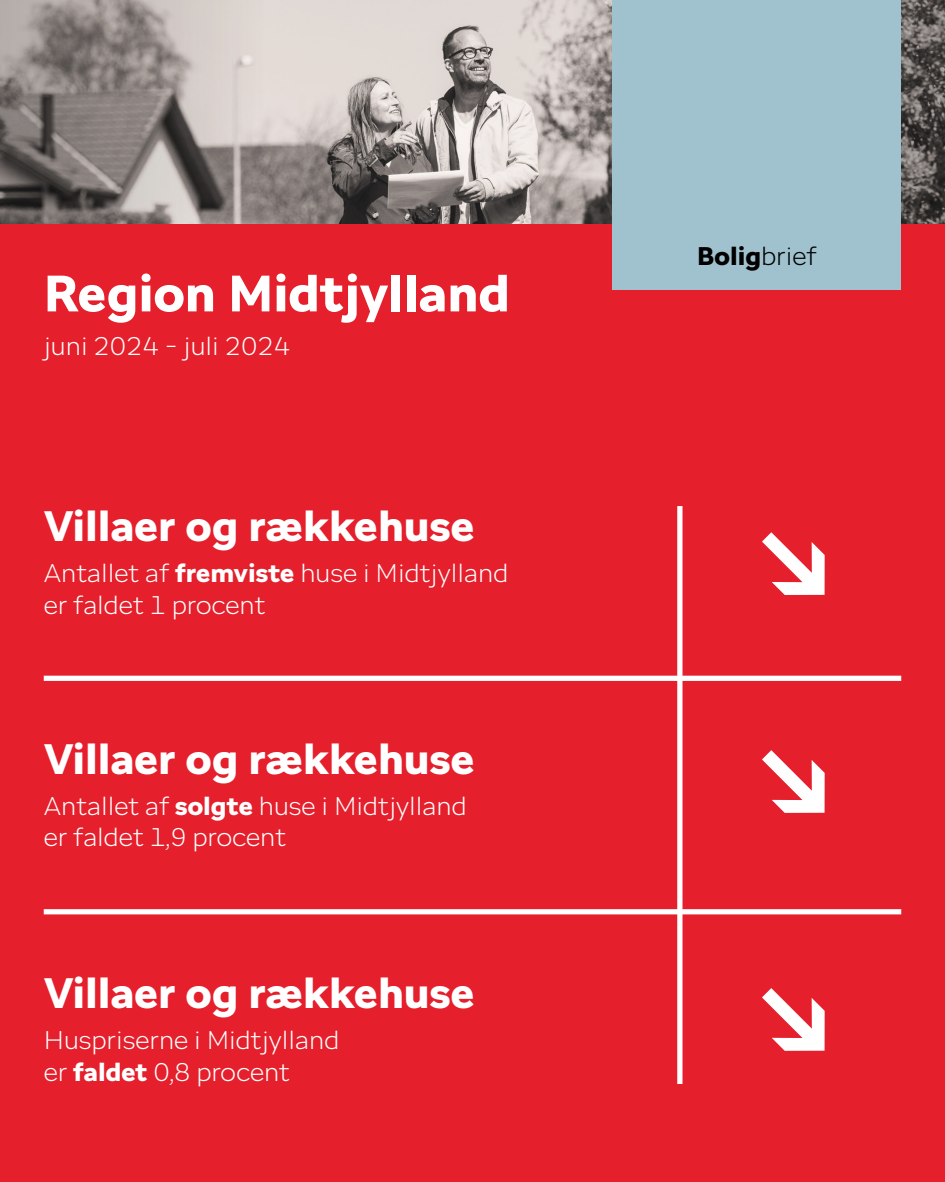
<style>
.page{position:relative;width:945px;height:1182px;background:#fff}
.page>*{position:absolute;margin:0;border:0;box-sizing:border-box;transform-origin:0 0}
.t1{font:900 52.5px "Home";color:#fff}
.t2{font:900 43.75px "Home";color:#fff}
.t3{font:300 26.25px/31.5px "Home";color:#fff}
.t4{font:900 26.25px "Home";color:#000}
.s1{font-weight:900}
.s2{font-weight:300}
</style>
<div class="page">
<div style="left:0;top:0;width:945px;height:1181px;background:#e51f2b"></div>
<img style="left:264px;top:0;width:300px;height:223px">
<svg style="left:564px;top:0;width:381px;height:223px;background:#817b78"></svg>
<svg style="left:0;top:0;width:264px;height:223px;background:#958e8a"></svg>
<div style="left:612px;top:0;width:289px;height:289px;background:#a0c1ce"></div>
<div style="left:44px;top:675px;width:857px;height:5px;background:#fff"></div>
<div style="left:677px;top:506px;width:5px;height:577px;background:#fff"></div>
<div style="left:44px;top:909px;width:857px;height:5px;background:#fff"></div>
<h1 class="t1" style="left:44px;top:260px;width:468px">Region Midtjylland</h1>
<p class="t3" style="left:44px;top:330px;width:248px">juni 2024 - juli 2024</p>
<h2 class="t2" style="left:44px;top:498px;width:432px">Villaer og rækkehuse</h2>
<p class="t3" style="left:44px;top:556px;width:466px">Antallet af <span class="s1">fremviste</span> huse i Midtjylland er faldet 1 procent</p>
<h2 class="t2" style="left:44px;top:731px;width:432px">Villaer og rækkehuse</h2>
<p class="t3" style="left:44px;top:789px;width:425px">Antallet af <span class="s1">solgte</span> huse i Midtjylland er faldet 1,9 procent</p>
<h2 class="t2" style="left:44px;top:965px;width:432px">Villaer og rækkehuse</h2>
<p class="t3" style="left:44px;top:1023px;width:297px">Huspriserne i Midtjylland er <span class="s1">faldet</span> 0,8 procent</p>
<p class="t4" style="left:697px;top:239px;width:121px">Bolig<span class="s2">brief</span></p>
</div>
